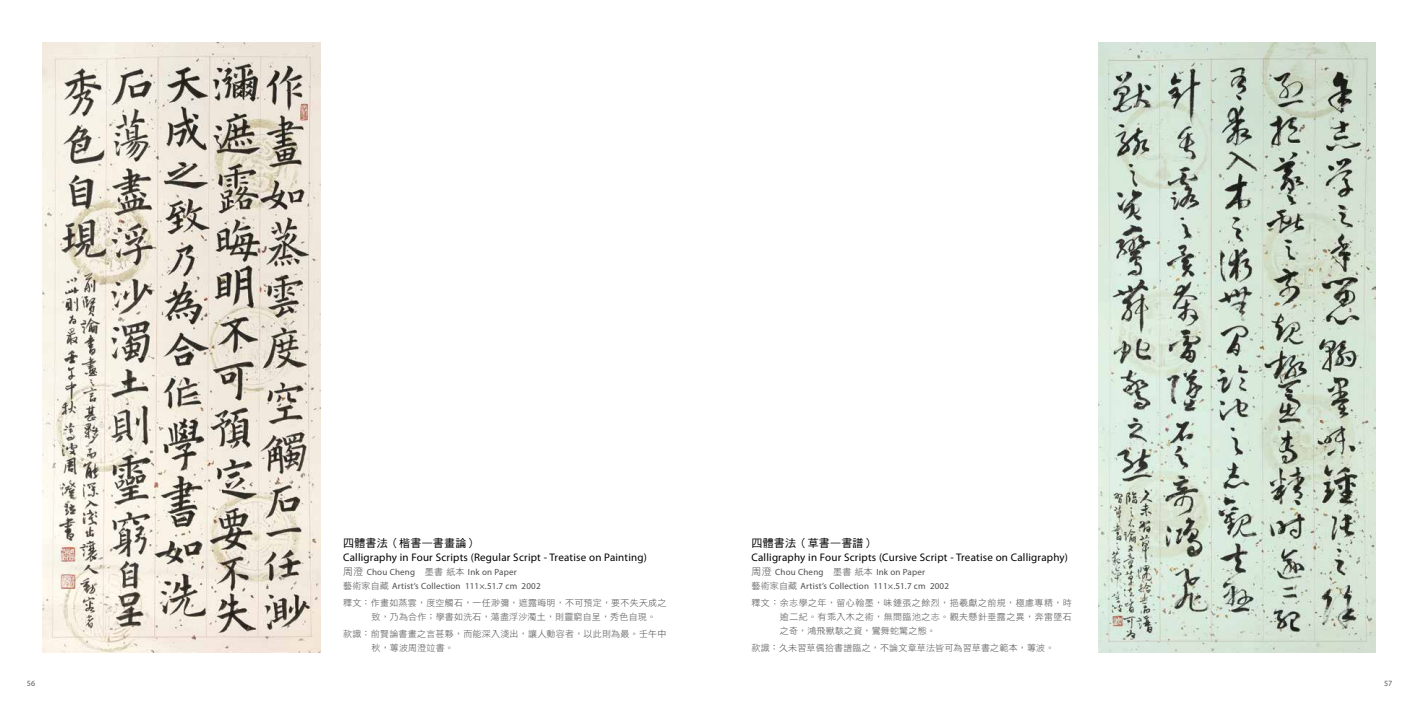
<style>
.page{position:relative;width:1418px;height:709px;background:#fff}
.page>*{position:absolute;margin:0;border:0;box-sizing:border-box;transform-origin:0 0}
.t1{font:11px "Myriad Pro";letter-spacing:.02em;color:#000}
.t2{font:11px "DF Hei Std W5";letter-spacing:.02em;color:#000}
.t3{font:9px/14px "DF Hei Std W3";letter-spacing:.025em;color:#4c4c4e}
.t4{font:9px/14px "Myriad Pro";letter-spacing:.02em;color:#4c4c4e}
.t5{font:8px "Myriad Pro";color:#58585b}
.s1{font-family:"DF Hei Std W3";font-size:10px}
.s2{font-family:"DF Hei Std W3"}
</style>
<div class="page">
<img style="left:43px;top:43px;width:277px;height:609px">
<img style="left:1098px;top:43px;width:277px;height:609px">
<p class="t2" style="left:343px;top:537px;width:136px">四體書法（楷書—書畫論）</p>
<p class="t1" style="left:343px;top:550px;width:305px">Calligraphy in Four Scripts (Regular Script - Treatise on Painting)</p>
<p class="t4" style="left:343px;top:564px;width:199px"><span class="s1">周澄</span> Chou Cheng <span class="s2">墨書 紙本</span> Ink on Paper<br><span class="s2">藝術家自藏</span> Artist’s Collection 111×.51.7 cm 2002</p>
<p class="t3" style="left:371px;top:595px;width:296px;text-indent:-28px">釋文：作畫如蒸雲，度空觸石，一任渺彌，遮露晦明，不可預定，要不失天成之致，乃為合作；學書如洗石，蕩盡浮沙濁土，則靈窮自呈，秀色自現。</p>
<p class="t3" style="left:371px;top:626px;width:296px;text-indent:-28px">款識：前賢論書畫之言甚夥，而能深入淺出，讓人動容者，以此則為最。壬午中秋，蓴波周澄竝書。</p>
<p class="t2" style="left:751px;top:537px;width:125px">四體書法（草書—書譜）</p>
<p class="t1" style="left:751px;top:550px;width:318px">Calligraphy in Four Scripts (Cursive Script - Treatise on Calligraphy)</p>
<p class="t4" style="left:751px;top:564px;width:199px"><span class="s1">周澄</span> Chou Cheng <span class="s2">墨書 紙本</span> Ink on Paper<br><span class="s2">藝術家自藏</span> Artist’s Collection 111×.51.7 cm 2002</p>
<p class="t3" style="left:780px;top:595px;width:293px;text-align:justify;text-indent:-28px">釋文：余志學之年，留心翰墨，味鍾張之餘烈，挹羲獻之前規，極慮專精，時逾二紀。有乖入木之術，無間臨池之志。觀夫懸針垂露之異，奔雷墜石之奇，鴻飛獸駭之資，鸞舞蛇驚之態。</p>
<p class="t3" style="left:751px;top:640px;width:304px">款識：久未習草偶拾書譜臨之，不論文章草法皆可為習草書之範本，蓴波。</p>
<p class="t5" style="left:27px;top:678px;width:10px">56</p>
<p class="t5" style="left:1383px;top:678px;width:10px">57</p>
</div>
